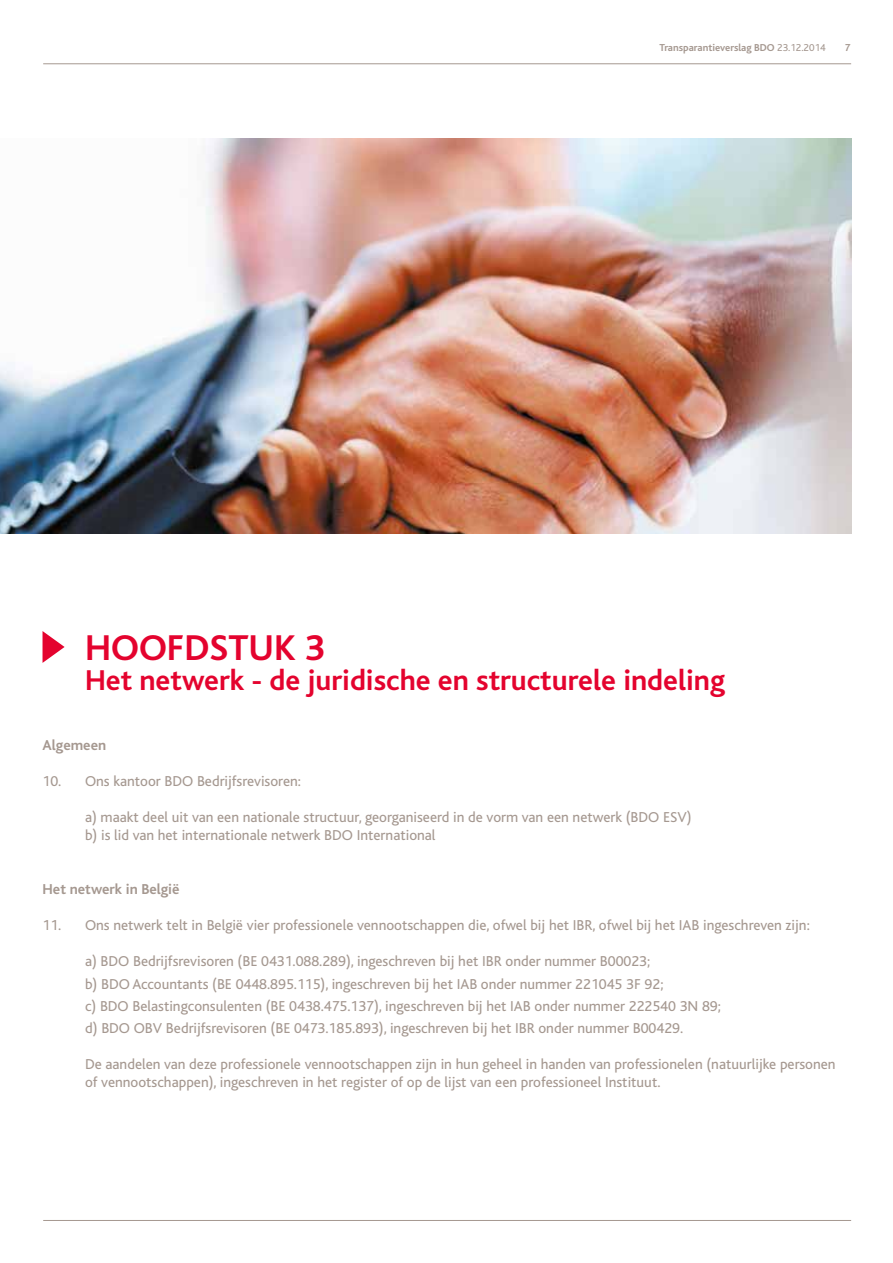
<style>
.page{position:relative;width:893px;height:1263px;background:#fff}
.page>*{position:absolute;margin:0;border:0;box-sizing:border-box;transform-origin:0 0}
.t1{font:700 37.5px "Bliss";color:#e4032e}
.t2{font:700 30px "Bliss";color:#e4032e}
.t3{font:15px/22.2px "Bliss";color:#a59890}
.t4{font:700 15px "Bliss";color:#a59890}
.t5{font:700 10.5px "Bliss";color:#a59890}
.s1{font-weight:400}
</style>
<div class="page">
<hr style="left:43px;top:63px;width:808px;height:1px;background:#a59890">
<hr style="left:43px;top:1220px;width:808px;height:1px;background:#a59890">
<svg style="left:43px;top:631px;width:22px;height:32px"></svg>
<img style="left:0;top:139px;width:851px;height:395px">
<p class="t5" style="left:659px;top:42px;width:168px">Transparantieverslag BDO <span class="s1">23.12.2014</span></p>
<p class="t5" style="left:845px;top:42px;width:7px">7</p>
<h1 class="t1" style="left:85px;top:628px;width:242px">HOOFDSTUK 3</h1>
<h2 class="t2" style="left:85px;top:664px;width:642px">Het netwerk - de juridische en structurele indeling</h2>
<p class="t4" style="left:43px;top:737px;width:65px">Algemeen</p>
<p class="t3" style="left:43px;top:770px;width:260px">10. Ons kantoor BDO Bedrijfsrevisoren:</p>
<p class="t3" style="left:85px;top:809px;width:608px;line-height:18px">a) maakt deel uit van een nationale structuur, georganiseerd in de vorm van een netwerk (BDO ESV) b) is lid van het internationale netwerk BDO International</p>
<p class="t4" style="left:43px;top:881px;width:139px">Het netwerk in België</p>
<p class="t3" style="left:43px;top:914px;width:769px">11. Ons netwerk telt in België vier professionele vennootschappen die, ofwel bij het IBR, ofwel bij het IAB ingeschreven zijn:</p>
<p class="t3" style="left:85px;top:950px;width:637px">a) BDO Bedrijfsrevisoren (BE 0431.088.289), ingeschreven bij het IBR onder nummer B00023;<br>b) BDO Accountants (BE 0448.895.115), ingeschreven bij het IAB onder nummer 221045 3F 92;<br>c) BDO Belastingconsulenten (BE 0438.475.137), ingeschreven bij het IAB onder nummer 222540 3N 89; d) BDO OBV Bedrijfsrevisoren (BE 0473.185.893), ingeschreven bij het IBR onder nummer B00429.</p>
<p class="t3" style="left:85px;top:1055px;width:752px;line-height:18px">De aandelen van deze professionele vennootschappen zijn in hun geheel in handen van professionelen (natuurlijke personen of vennootschappen), ingeschreven in het register of op de lijst van een professioneel Instituut.</p>
</div>
